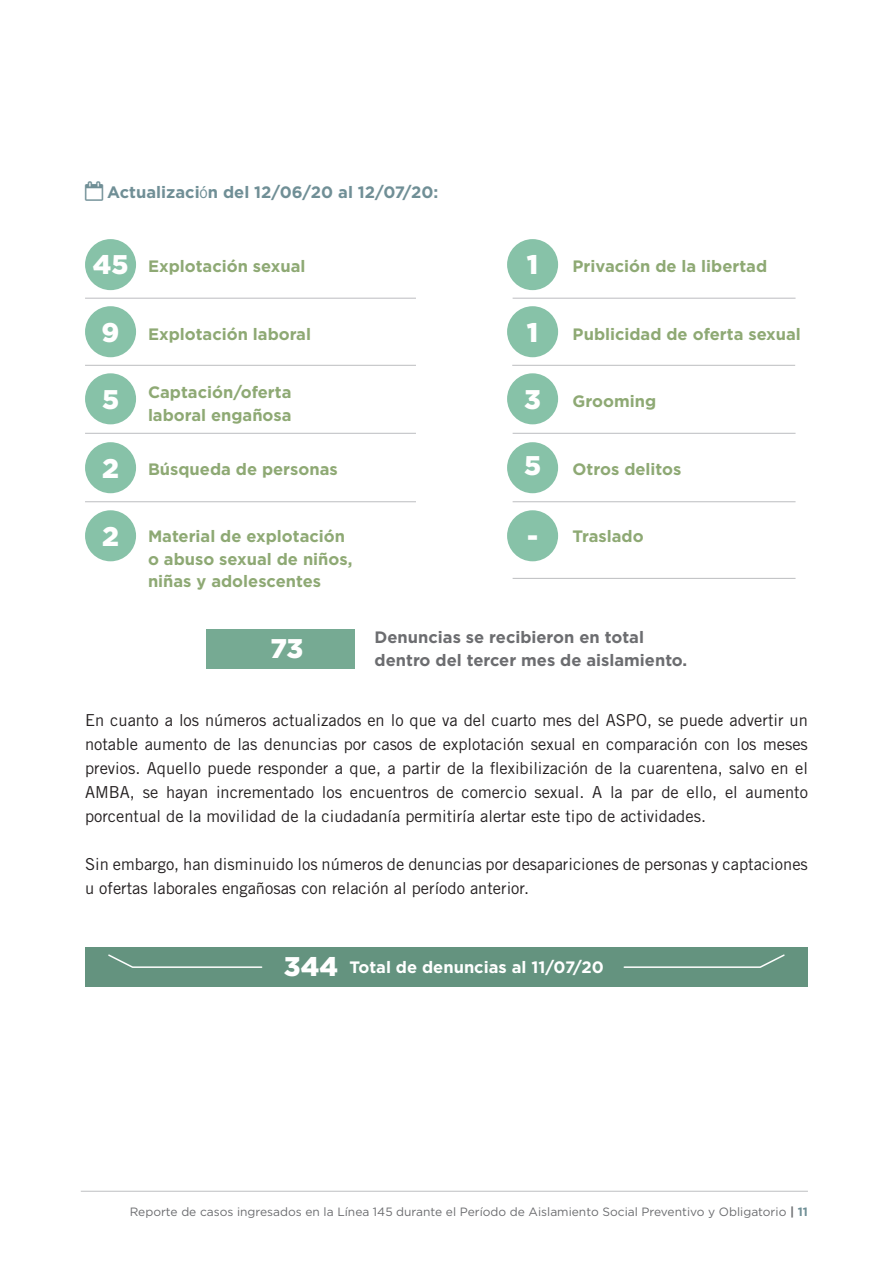
<style>
.page{position:relative;width:893px;height:1263px;background:#fff}
.page>*{position:absolute;margin:0;border:0;box-sizing:border-box;transform-origin:0 0}
.t1{font:900 27px "Gotham";color:#fff}
.t2{font:16.5px/24px "Trade Gothic LT Std";color:#231f20;text-align:justify}
.t3{font:700 16.5px/22.5px "Gotham";color:#8ea974}
.t4{font:700 16.5px "Gotham";color:#6c6d70}
.t5{font:700 16.5px "Gotham";color:#708f96}
.t6{font:700 16.5px "Gotham";color:#fff}
.t7{font:12px "Gotham";color:#6c6d70}
.s1{font-family:"Trade Gothic LT Std";font-weight:400}
.s2{font-weight:900;font-size:27px}
.s3{font-weight:700}
.s4{font-weight:700;color:#708f96}
</style>
<div class="page">
<hr style="left:81px;top:1191px;width:727px;height:1px;background:#bebfc2">
<div style="left:85px;top:239px;width:51px;height:51px;background:#87c2a8;border-radius:50%"></div>
<div style="left:85px;top:306px;width:51px;height:51px;background:#87c2a8;border-radius:50%"></div>
<div style="left:85px;top:373px;width:51px;height:51px;background:#87c2a8;border-radius:50%"></div>
<div style="left:85px;top:442px;width:51px;height:51px;background:#87c2a8;border-radius:50%"></div>
<div style="left:85px;top:510px;width:51px;height:51px;background:#87c2a8;border-radius:50%"></div>
<div style="left:507px;top:510px;width:51px;height:51px;background:#87c2a8;border-radius:50%"></div>
<div style="left:507px;top:239px;width:51px;height:51px;background:#87c2a8;border-radius:50%"></div>
<div style="left:507px;top:306px;width:51px;height:51px;background:#87c2a8;border-radius:50%"></div>
<div style="left:507px;top:373px;width:51px;height:51px;background:#87c2a8;border-radius:50%"></div>
<div style="left:507px;top:442px;width:51px;height:51px;background:#87c2a8;border-radius:50%"></div>
<hr style="left:513px;top:298px;width:282px;height:1px;background:#bcbdc0">
<hr style="left:512px;top:365px;width:283px;height:1px;background:#bcbdc0">
<hr style="left:513px;top:433px;width:282px;height:1px;background:#bcbdc0">
<hr style="left:513px;top:501px;width:282px;height:1px;background:#bcbdc0">
<hr style="left:513px;top:578px;width:282px;height:1px;background:#bcbdc0">
<hr style="left:85px;top:298px;width:331px;height:1px;background:#bcbdc0">
<hr style="left:85px;top:365px;width:331px;height:1px;background:#bcbdc0">
<hr style="left:85px;top:433px;width:331px;height:1px;background:#bcbdc0">
<hr style="left:85px;top:501px;width:331px;height:1px;background:#bcbdc0">
<div style="left:206px;top:629px;width:148px;height:40px;background:#76aa93"></div>
<div style="left:85px;top:947px;width:723px;height:40px;background:#64937f"></div>
<svg style="left:108px;top:954px;width:155px;height:14px"></svg>
<svg style="left:623px;top:954px;width:162px;height:14px"></svg>
<p class="t5" style="left:85px;top:181px;width:355px">✓ Actualizaci<span class="s1">ó</span>n del 12/06/20 al 12/07/20:</p>
<h1 class="t1" style="left:93px;top:246px;width:37px">45</h1>
<p class="t3" style="left:148px;top:255px;width:159px">Explotación sexual</p>
<h1 class="t1" style="left:527px;top:246px;width:13px">1</h1>
<p class="t3" style="left:573px;top:255px;width:196px">Privación de la libertad</p>
<h1 class="t1" style="left:102px;top:313px;width:19px">9</h1>
<p class="t3" style="left:148px;top:323px;width:165px">Explotación laboral</p>
<h1 class="t1" style="left:527px;top:313px;width:13px">1</h1>
<p class="t3" style="left:573px;top:323px;width:230px">Publicidad de oferta sexual</p>
<h1 class="t1" style="left:102px;top:380px;width:19px">5</h1>
<h1 class="t1" style="left:102px;top:449px;width:18px">2</h1>
<p class="t3" style="left:148px;top:381px;width:145px">Captación/oferta laboral engañosa</p>
<p class="t3" style="left:148px;top:458px;width:191px">Búsqueda de personas</p>
<h1 class="t1" style="left:524px;top:380px;width:18px">3</h1>
<h1 class="t1" style="left:524px;top:447px;width:19px">5</h1>
<p class="t3" style="left:573px;top:390px;width:85px">Grooming</p>
<p class="t3" style="left:573px;top:458px;width:110px">Otros delitos</p>
<h1 class="t1" style="left:102px;top:517px;width:18px">2</h1>
<h1 class="t1" style="left:527px;top:517px;width:13px">-</h1>
<p class="t3" style="left:148px;top:525px;width:206px">Material de explotación o abuso sexual de niños, niñas y adolescentes</p>
<p class="t3" style="left:573px;top:525px;width:73px">Traslado</p>
<h1 class="t1" style="left:270px;top:630px;width:34px">73</h1>
<p class="t4" style="left:375px;top:626px;width:271px">Denuncias se recibieron en total</p>
<p class="t4" style="left:375px;top:649px;width:314px">dentro del tercer mes de aislamiento.</p>
<p class="t2" style="left:85px;top:708px;width:724px">En cuanto a los números actualizados en lo que va del cuarto mes del ASPO, se puede advertir un notable aumento de las denuncias por casos de explotación sexual en comparación con los meses previos. Aquello puede responder a que, a partir de la flexibilización de la cuarentena, salvo en el AMBA, se hayan incrementado los encuentros de comercio sexual. A la par de ello, el aumento porcentual de la movilidad de la ciudadanía permitiría alertar este tipo de actividades.</p>
<p class="t2" style="left:85px;top:852px;width:724px">Sin embargo, han disminuido los números de denuncias por desapariciones de personas y captaciones u ofertas laborales engañosas con relación al período anterior.</p>
<p class="t6" style="left:284px;top:956px;width:321px"><span class="s2">344</span> Total de denuncias al 11/07/20</p>
<p class="t7" style="left:130px;top:1204px;width:680px">Reporte de casos ingresados en la Línea 145 durante el Período de Aislamiento Social Preventivo y Obligatorio <span class="s3">|</span> <span class="s4">11</span></p>
</div>
